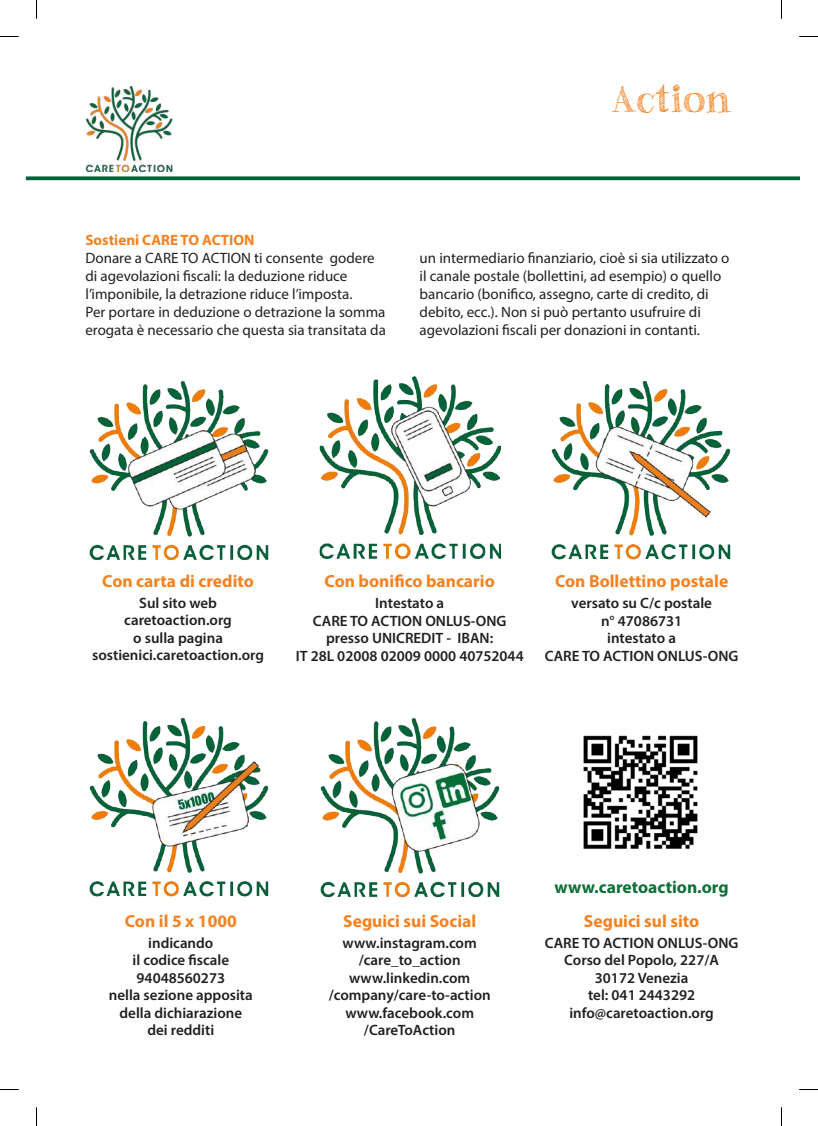
<style>
.page{position:relative;width:818px;height:1126px;background:#fff}
.page>*{position:absolute;margin:0;border:0;box-sizing:border-box;transform-origin:0 0}
.t1{font:37.5px "Sketch Fine Serif";color:#f58220}
.t2{font:700 17.5px "Myriad Pro";color:#f58220}
.t3{font:700 17.5px "Myriad Pro";color:#106f39}
.t4{font:600 15px/17.5px "Myriad Pro";color:#231f20;text-align:center}
.t5{font:15px/18px "Myriad Pro";color:#231f20}
.t6{font:700 15px "Myriad Pro";color:#f58220}
</style>
<div class="page">
<svg style="left:26px;top:176px;width:772px;height:4px;fill:#006436"></svg>
<img style="left:85px;top:86px;width:87px;height:86px">
<img style="left:89px;top:381px;width:180px;height:179px">
<img style="left:551px;top:380px;width:180px;height:180px">
<img style="left:320px;top:718px;width:180px;height:180px">
<img style="left:583px;top:735px;width:115px;height:114px">
<img style="left:89px;top:717px;width:180px;height:180px">
<img style="left:319px;top:376px;width:181px;height:184px">
<svg style="left:0;top:36px;width:19px;height:1px"></svg>
<svg style="left:799px;top:36px;width:18px;height:1px"></svg>
<svg style="left:0;top:1089px;width:19px;height:1px"></svg>
<svg style="left:799px;top:1089px;width:18px;height:1px"></svg>
<svg style="left:36px;top:0;width:1px;height:19px"></svg>
<svg style="left:36px;top:1107px;width:1px;height:18px"></svg>
<h1 class="t1" style="left:612px;top:81px;width:120px">Action</h1>
<p class="t6" style="left:85px;top:230px;width:170px">Sostieni CARE TO ACTION</p>
<p class="t5" style="left:85px;top:249px;width:302px">Donare a CARE TO ACTION ti consente godere di agevolazioni fiscali: la deduzione riduce l’imponibile, la detrazione riduce l’imposta.<br>Per portare in deduzione o detrazione la somma erogata è necessario che questa sia transitata da</p>
<p class="t5" style="left:419px;top:248px;width:311px">un intermediario finanziario, cioè si sia utilizzato o il canale postale (bollettini, ad esempio) o quello bancario (bonifico, assegno, carte di credito, di debito, ecc.). Non si può pertanto usufruire di agevolazioni fiscali per donazioni in contanti.</p>
<p class="t2" style="left:102px;top:569px;width:153px">Con carta di credito</p>
<p class="t4" style="left:92px;top:593px;width:173px">Sul sito web caretoaction.org<br>o sulla pagina sostienici.caretoaction.org</p>
<p class="t2" style="left:324px;top:569px;width:171px">Con bonifico bancario</p>
<p class="t4" style="left:295px;top:594px;width:229px">Intestato a<br>CARE TO ACTION ONLUS-ONG presso UNICREDIT - IBAN:<br>IT 28L 02008 02009 0000 40752044</p>
<p class="t2" style="left:554px;top:570px;width:175px">Con Bollettino postale</p>
<p class="t4" style="left:544px;top:594px;width:195px">versato su C/c postale<br>n° 47086731<br>intestato a<br>CARE TO ACTION ONLUS-ONG</p>
<p class="t2" style="left:125px;top:909px;width:113px">Con il 5 x 1000</p>
<p class="t4" style="left:109px;top:933px;width:145px">indicando<br>il codice fiscale<br>94048560273<br>nella sezione apposita della dichiarazione dei redditi</p>
<p class="t2" style="left:343px;top:909px;width:134px">Seguici sui Social</p>
<p class="t4" style="left:328px;top:933px;width:163px">www.instagram.com /care_to_action www.linkedin.com /company/care-to-action www.facebook.com /CareToAction</p>
<p class="t3" style="left:554px;top:875px;width:175px">www.caretoaction.org</p>
<p class="t2" style="left:583px;top:909px;width:117px">Seguici sul sito</p>
<p class="t4" style="left:544px;top:933px;width:195px">CARE TO ACTION ONLUS-ONG<br>Corso del Popolo, 227/A<br>30172 Venezia<br>tel: 041 2443292 info@caretoaction.org</p>
</div>
